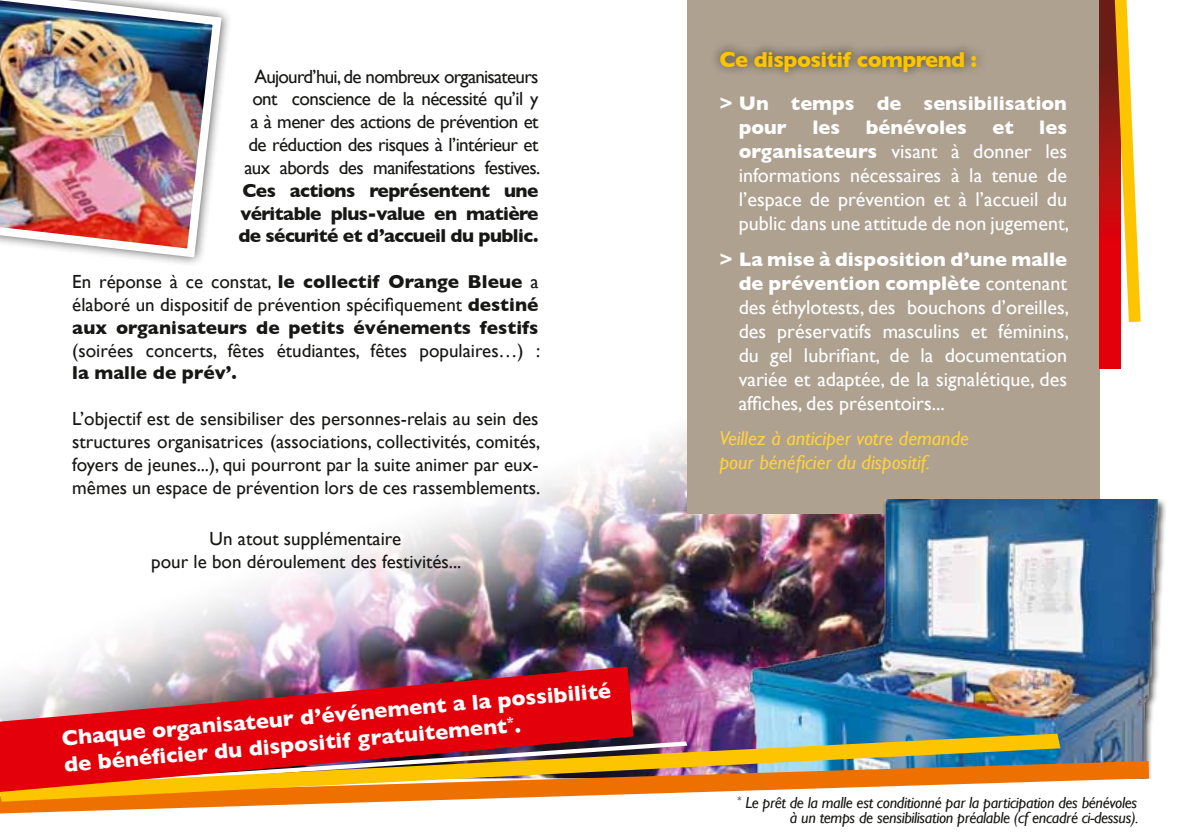
<style>
.page{position:relative;width:1191px;height:840px;background:#fff}
.page>*{position:absolute;margin:0;border:0;box-sizing:border-box;transform-origin:0 0}
.t1{font:700 22px/26.4px "Gill Sans";color:#fff}
.t2{font:700 22px "Gill Sans";letter-spacing:-.025em;color:#fdc400}
.t3{font:20px/24px "Gill Sans";color:#fff;text-align:justify}
.t4{font:italic 20px/24px "Gill Sans";color:#ffd045}
.t5{font:700 20px/24px "Gill Sans";color:#fff}
.t6{font:19px/22.8px "Gill Sans";letter-spacing:-.03em;color:#171715;text-align:center}
.t7{font:700 19px/22.8px "Gill Sans";color:#171715;text-align:justify}
.t8{font:19px/22.8px "Gill Sans";color:#171715;text-align:center}
.t9{font:italic 16px/14px "Gill Sans";letter-spacing:-.02em;color:#171715;text-align:right}
.s1{font-weight:400}
.s2{font-weight:700}
</style>
<div class="page">
<img style="left:67px;top:432px;width:677px;height:301px">
<div style="left:687px;top:0;width:412px;height:513px;background:#aea190"></div>
<img style="left:744px;top:499px;width:422px;height:278px">
<svg style="left:0;top:760px;width:1149px;height:53px"></svg>
<img style="left:0;top:733px;width:1060px;height:68px">
<img style="left:0;top:666px;width:633px;height:125px">
<img style="left:0;top:0;width:226px;height:262px">
<svg style="left:1099px;top:0;width:21px;height:369px;background:#b20d0f"></svg>
<svg style="left:1114px;top:0;width:26px;height:322px"></svg>
<div style="left:710px;top:41px;width:276px;height:40px;background:#171715;opacity:.75"></div>
<p class="t6" style="left:244px;top:65px;width:297px">Aujourd’hui, de nombreux organisateurs ont conscience de la nécessité qu’il y a à mener des actions de prévention et de réduction des risques à l’intérieur et aux abords des manifestations festives.</p>
<p class="t7" style="left:238px;top:179px;width:301px">Ces actions représentent une véritable plus-value en matière de sécurité et d’accueil du public.</p>
<p class="t7" style="left:72px;top:270px;width:468px"><span class="s1">En réponse à ce constat,</span> le collectif Orange Bleue <span class="s1">a élaboré un dispositif de prévention spécifiquement</span> destiné aux organisateurs de petits événements festifs</p>
<p class="t8" style="left:72px;top:338px;width:469px">(soirées concerts, fêtes étudiantes, fêtes populaires…) :</p>
<p class="t7" style="left:72px;top:361px;width:166px">la malle de prév’.</p>
<p class="t6" style="left:72px;top:407px;width:469px;text-align:justify">L’objectif est de sensibiliser des personnes-relais au sein des structures organisatrices (associations, collectivités, comités, foyers de jeunes...), qui pourront par la suite animer par eux&shy;mêmes un espace de prévention lors de ces rassemblements.</p>
<p class="t8" style="left:151px;top:526px;width:312px">Un atout supplémentaire<br>pour le bon déroulement des festivités...</p>
<p class="t1" style="left:61px;top:724px;width:553px;rotate:-5deg">Chaque organisateur d’événement a la possibilité de bénéfi cier du dispositif gratuitement<sup>*</sup>.</p>
<p class="t2" style="left:719px;top:46px;width:259px">Ce dispositif comprend :</p>
<p class="t5" style="left:738px;top:91px;width:330px;text-indent:-19px">&gt; Un temps de sensibilisation pour</p>
<p class="t5" style="left:812px;top:115px;width:29px">les</p>
<p class="t5" style="left:865px;top:115px;width:103px">bénévoles</p>
<p class="t5" style="left:992px;top:115px;width:23px">et</p>
<p class="t3" style="left:738px;top:115px;width:332px;text-indent:300px"><span class="s2">les organisateurs</span> visant à donner les informations nécessaires à la tenue de l’espace de prévention et à l’accueil du public dans une attitude de non jugement,</p>
<p class="t3" style="left:738px;top:246px;width:332px;text-indent:-19px"><span class="s2">&gt; La mise à disposition d’une malle de prévention complète</span> contenant des éthylotests, des bouchons d’oreilles, des préservatifs masculins et féminins, du gel lubrifiant, de la documentation variée et adaptée, de la signalétique, des affiches, des présentoirs...</p>
<p class="t4" style="left:719px;top:426px;width:251px">Veillez à anticiper votre demande pour bénéficier du dispositif.</p>
<p class="t9" style="left:737px;top:795px;width:403px"><sup>*</sup> Le prêt de la malle est conditionné par la participation des bénévoles à un temps de sensibilisation préalable (cf encadré ci-dessus).</p>
</div>
